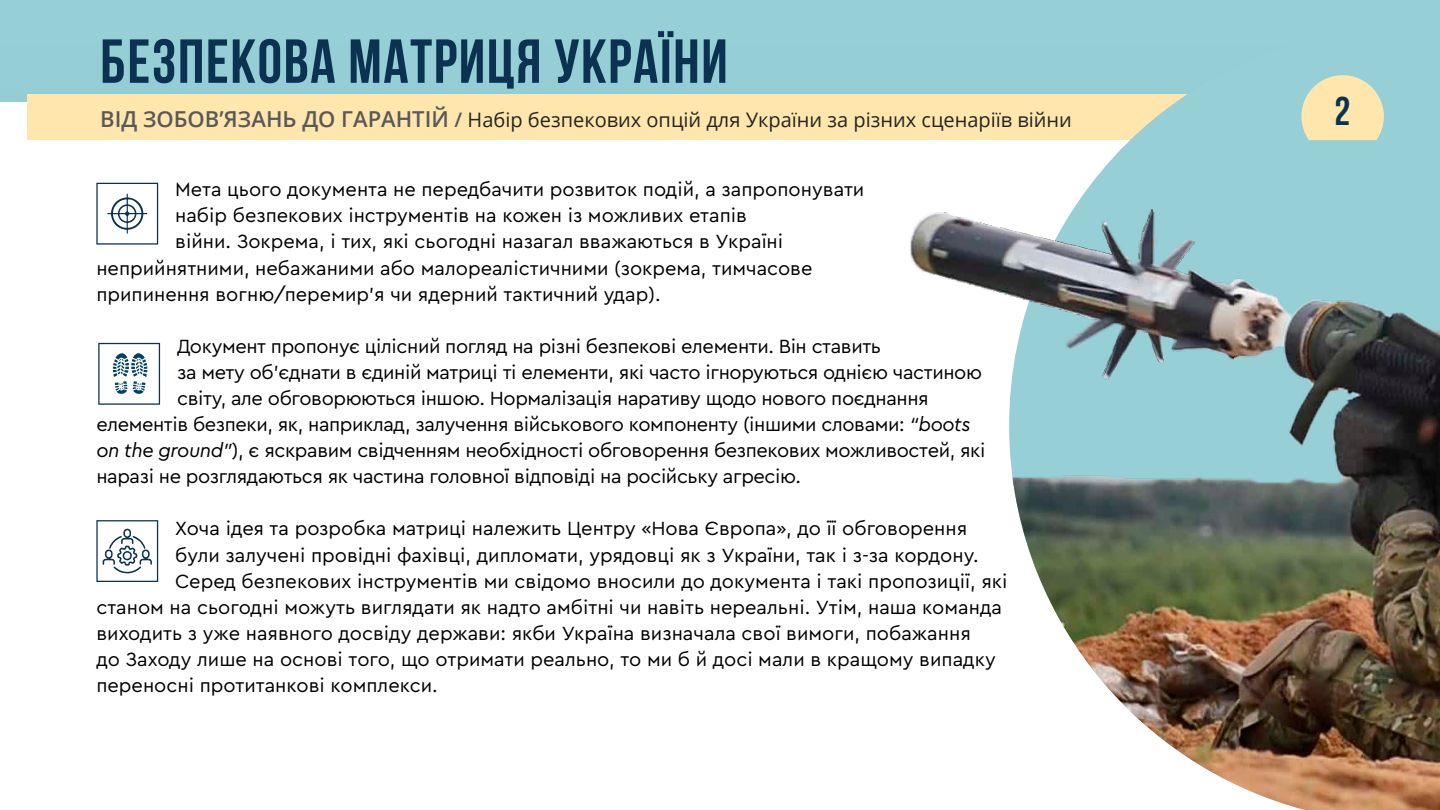
<style>
.page{position:relative;width:1440px;height:810px;background:#fff}
.page>*{position:absolute;margin:0;border:0;box-sizing:border-box;transform-origin:0 0}
.t1{font:700 62px "Bebas Neue";letter-spacing:.025em;color:#0b3251}
.t2{font:700 40px "Bebas Neue";color:#0b3251}
.основной{font:20px "Cera Pro";color:#000}
.основной-2{font:20px "Cera Pro";letter-spacing:-.02em;color:#000}
.t3{font:20px "Open Sans";color:#242424}
.s1{font-weight:600;font-size:22px;color:#58595b}
.s2{font-weight:600;color:#58595b}
.s3{font-style:italic}
</style>
<div class="page">
<div style="left:0;top:0;width:1440px;height:102px;background:#96cfd6"></div>
<div style="left:27px;top:94px;width:1350px;height:46px;background:#ffe6ac"></div>
<svg style="left:1130px;top:94px;width:310px;height:46px;fill:#96cfd6"></svg>
<img style="left:1010px;top:140px;width:430px;height:670px">
<svg style="left:1301px;top:75px;width:83px;height:65px"></svg>
<img style="left:910px;top:140px;width:323px;height:321px">
<svg style="left:98px;top:343px;width:62px;height:62px"></svg>
<svg style="left:96px;top:520px;width:62px;height:62px"></svg>
<svg style="left:96px;top:183px;width:62px;height:61px"></svg>
<h1 class="t1" style="left:100px;top:27px;width:629px">БЕЗПЕКОВА МАТРИЦЯ УКРАïНИ</h1>
<p class="t3" style="left:100px;top:106px;width:973px"><span class="s1">ВІД ЗОБОВ’ЯЗАНЬ ДО ГАРАНТІЙ</span> <span class="s2">/</span> Набір безпекових опцій для України за різних сценаріїв війни</p>
<p class="основной" style="left:175px;top:176px;width:691px">Мета цього документа не передбачити розвиток подій, а запропонувати</p>
<p class="основной" style="left:175px;top:202px;width:573px">набір безпекових інструментів на кожен із можливих етапів</p>
<p class="основной" style="left:175px;top:228px;width:610px">війни. Зокрема, і тих, які сьогодні назагал вважаються в Україні</p>
<p class="основной" style="left:96px;top:254px;width:718px">неприйнятними, небажаними або малореалістичними (зокрема, тимчасове</p>
<p class="основной" style="left:96px;top:280px;width:566px">припинення вогню/перемир’я чи ядерний тактичний удар).</p>
<p class="основной-2" style="left:177px;top:333px;width:706px">Документ пропонує цілісний погляд на різні безпекові елементи. Він ставить</p>
<p class="основной-2" style="left:177px;top:359px;width:806px">за мету об’єднати в єдиній матриці ті елементи, які часто ігноруються однією частиною</p>
<p class="основной-2" style="left:177px;top:385px;width:753px">світу, але обговорюються іншою. Нормалізація наративу щодо нового поєднання</p>
<p class="основной-2" style="left:96px;top:411px;width:876px">елементів безпеки, як, наприклад, залучення військового компоненту (іншими словами: <span class="s3">“boots</span></p>
<p class="основной-2" style="left:96px;top:437px;width:891px"><span class="s3">on the ground”</span>), є яскравим свідченням необхідності обговорення безпекових можливостей, які</p>
<p class="основной-2" style="left:96px;top:463px;width:706px">наразі не розглядаються як частина головної відповіді на російську агресію.</p>
<p class="основной" style="left:175px;top:515px;width:794px">Хоча ідея та розробка матриці належить Центру «Нова Європа», до її обговорення</p>
<p class="основной" style="left:175px;top:541px;width:805px">були залучені провідні фахівці, дипломати, урядовці як з України, так і з-за кордону.</p>
<p class="основной" style="left:175px;top:567px;width:834px">Серед безпекових інструментів ми свідомо вносили до документа і такі пропозиції, які</p>
<p class="основной" style="left:96px;top:593px;width:907px">станом на сьогодні можуть виглядати як надто амбітні чи навіть нереальні. Утім, наша команда</p>
<p class="основной" style="left:96px;top:619px;width:876px">виходить з уже наявного досвіду держави: якби Україна визначала свої вимоги, побажання</p>
<p class="основной" style="left:96px;top:646px;width:901px">до Заходу лише на основі того, що отримати реально, то ми б й досі мали в кращому випадку</p>
<p class="основной" style="left:96px;top:672px;width:343px">переносні протитанкові комплекси.</p>
<h2 class="t2" style="left:1335px;top:89px;width:17px">2</h2>
</div>
